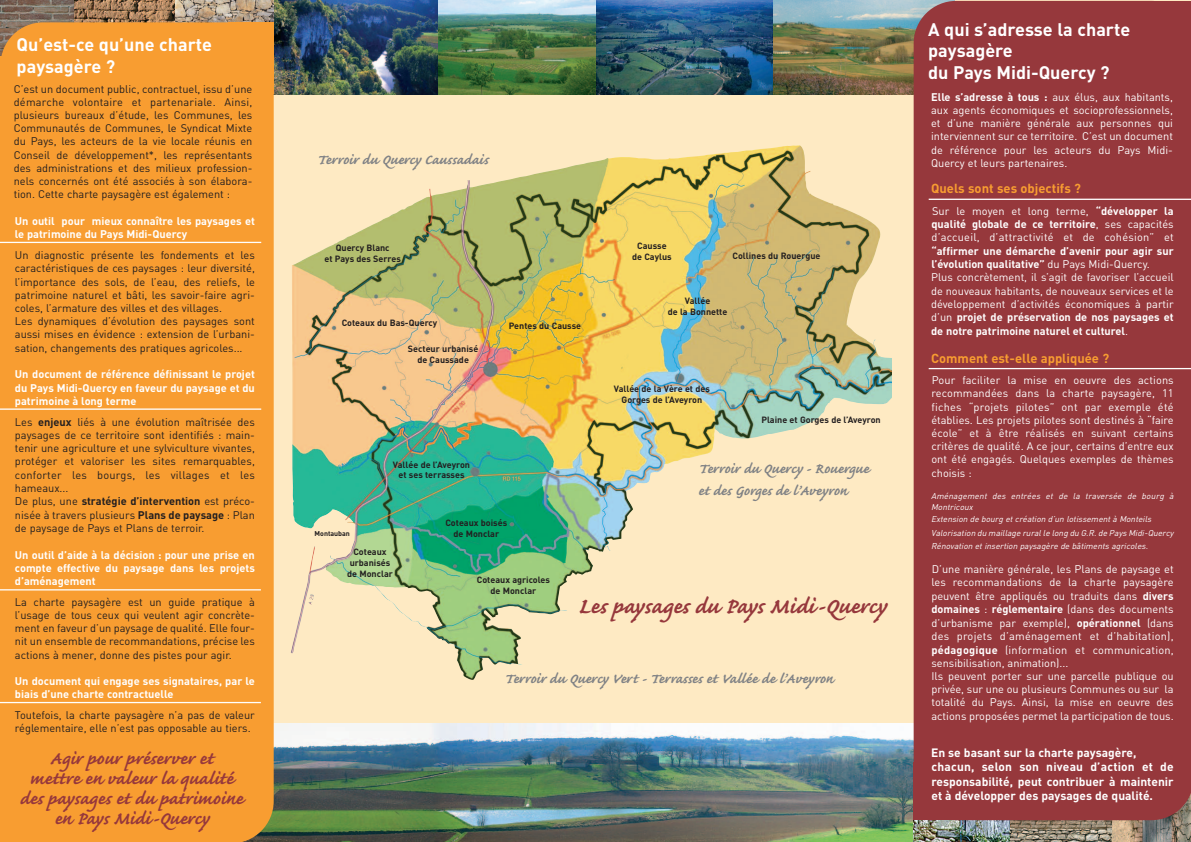
<style>
.page{position:relative;width:1191px;height:842px;background:#fff}
.page>*{position:absolute;margin:0;border:0;box-sizing:border-box;transform-origin:0 0}
.t1{font:700 28px "Caflisch Script";color:#96383c}
.t2{font:700 23px/20px "Caflisch Script";color:#96383c;text-align:center}
.t3{font:700 18px/21.6px "Caflisch Script";color:#808285}
.t4{font:700 18px/21.6px "DIN";color:#fff}
.t5{font:700 13px "DIN";color:#f89d31}
.t6{font:700 12px/14.4px "DIN";color:#fff}
.t7{font:11px/13.3px "DIN";color:#fff;text-align:justify}
.t8{font:11px/13.2px "DIN";color:#231f20}
.t9{font:700 11px/13.2px "DIN";color:#fff}
.t10{font:700 9px/10.8px "DIN";color:#231f20;text-align:center}
.t11{font:italic 8.4px/13.3px "DIN";color:#fff}
.t12{font:700 7px "DIN";color:#231f20}
.s1{font-weight:700}
</style>
<div class="page">
<svg style="left:274px;top:94px;width:639px;height:630px;background:#d6d4a1"></svg>
<img style="left:274px;top:724px;width:639px;height:118px">
<img style="left:595px;top:1px;width:178px;height:93px">
<img style="left:274px;top:1px;width:164px;height:93px">
<img style="left:438px;top:1px;width:157px;height:93px">
<img style="left:773px;top:1px;width:140px;height:93px">
<img style="left:585px;top:194px;width:307px;height:378px">
<img style="left:0;top:1px;width:74px;height:55px">
<img style="left:174px;top:1px;width:100px;height:21px">
<svg style="left:74px;top:1px;width:100px;height:21px;background:#977354"></svg>
<img style="left:913px;top:820px;width:97px;height:22px">
<img style="left:1111px;top:820px;width:80px;height:22px">
<svg style="left:1010px;top:820px;width:101px;height:22px;background:#8b806e"></svg>
<div style="left:1px;top:22px;width:273px;height:820px;background:#f89d31"></div>
<div style="left:228px;top:23px;width:46px;height:71px;background:#f89d31"></div>
<div style="left:0;top:56px;width:230px;height:786px;background:#f89d31"></div>
<hr style="left:0;top:242px;width:261px;height:1px;background:#fff">
<hr style="left:0;top:408px;width:261px;height:2px;background:#fff">
<hr style="left:0;top:589px;width:261px;height:1px;background:#fff">
<hr style="left:0;top:702px;width:261px;height:1px;background:#fff">
<div style="left:913px;top:1px;width:278px;height:819px;background:#96383c"></div>
<div style="left:913px;top:762px;width:64px;height:58px;background:#96383c"></div>
<div style="left:954px;top:1px;width:237px;height:783px;background:#96383c"></div>
<hr style="left:928px;top:199px;width:263px;height:1px;background:#fff">
<hr style="left:928px;top:368px;width:263px;height:1px;background:#fff">
<h3 class="t4" style="left:17px;top:36px;width:197px">Qu’est-ce qu’une charte paysagère ?</h3>
<p class="t8" style="left:14px;top:83px;width:240px;text-align:justify">C’est un document public, contractuel, issu d’une démarche volontaire et partenariale. Ainsi, plusieurs bureaux d’étude, les Communes, les Communautés de Communes, le Syndicat Mixte du Pays, les acteurs de la vie locale réunis en Conseil de développement*, les représentants des administrations et des milieux profession&shy;nels concernés ont été associés à son élabora&shy;tion. Cette charte paysagère est également :</p>
<p class="t9" style="left:15px;top:216px;width:241px">Un outil pour mieux connaître les paysages et le patrimoine du Pays Midi-Quercy</p>
<p class="t8" style="left:15px;top:250px;width:241px">Un diagnostic présente les fondements et les caractéristiques de ces paysages : leur diversité, l’importance des sols, de l’eau, des reliefs, le patrimoine naturel et bâti, les savoir-faire agri&shy;coles, l’armature des villes et des villages.<br>Les dynamiques d’évolution des paysages sont aussi mises en évidence : extension de l’urbani&shy;sation, changements des pratiques agricoles...</p>
<p class="t9" style="left:15px;top:369px;width:241px;text-align:justify">Un document de référence définissant le projet du Pays Midi-Quercy en faveur du paysage et du patrimoine à long terme</p>
<p class="t8" style="left:15px;top:416px;width:241px">Les <span class="s1">enjeux</span> liés à une évolution maîtrisée des paysages de ce territoire sont identifiés : main&shy;tenir une agriculture et une sylviculture vivantes, protéger et valoriser les sites remarquables, conforter les bourgs, les villages et les hameaux...<br>De plus, une <span class="s1">stratégie d’intervention</span> est préco&shy;nisée à travers plusieurs <span class="s1">Plans de paysage</span> : Plan de paysage de Pays et Plans de terroir.</p>
<p class="t9" style="left:15px;top:549px;width:241px;text-align:justify">Un outil d’aide à la décision : pour une prise en compte effective du paysage dans les projets d’aménagement</p>
<p class="t8" style="left:15px;top:596px;width:241px;text-align:justify">La charte paysagère est un guide pratique à l’usage de tous ceux qui veulent agir concrète&shy;ment en faveur d’un paysage de qualité. Elle four&shy;nit un ensemble de recommandations, précise les actions à mener, donne des pistes pour agir.</p>
<p class="t9" style="left:15px;top:676px;width:241px">Un document qui engage ses signataires, par le biais d’une charte contractuelle</p>
<p class="t8" style="left:15px;top:710px;width:241px">Toutefois, la charte paysagère n’a pas de valeur réglementaire, elle n’est pas opposable au tiers.</p>
<h2 class="t2" style="left:20px;top:750px;width:225px">Agir pour préserver et<br>mettre en valeur la qualité des paysages et du patrimoine en Pays Midi-Quercy</h2>
<h3 class="t3" style="left:317px;top:151px;width:173px">Terroir du Quercy Caussadais</h3>
<p class="t10" style="left:324px;top:243px;width:78px">Quercy Blanc<br>et Pays des Serres</p>
<p class="t10" style="left:342px;top:318px;width:97px">Coteaux du Bas-Quercy</p>
<p class="t10" style="left:408px;top:345px;width:72px">Secteur urbanisé de Caussade</p>
<p class="t10" style="left:509px;top:322px;width:74px">Pentes du Causse</p>
<p class="t10" style="left:393px;top:460px;width:79px">Vallée de l’Aveyron et ses terrasses</p>
<p class="t12" style="left:314px;top:531px;width:37px">Montauban</p>
<p class="t10" style="left:347px;top:548px;width:47px">Coteaux urbanisés de Monclar</p>
<p class="t10" style="left:445px;top:518px;width:63px">Coteaux boisés de Monclar</p>
<p class="t10" style="left:477px;top:575px;width:75px">Coteaux agricoles de Monclar</p>
<p class="t10" style="left:632px;top:242px;width:41px">Causse de Caylus</p>
<p class="t10" style="left:732px;top:252px;width:89px">Collines du Rouergue</p>
<p class="t10" style="left:668px;top:296px;width:61px">Vallée<br>de la Bonnette</p>
<p class="t10" style="left:614px;top:384px;width:98px">Vallée de la Vère et des<br>Gorges de l’Aveyron</p>
<p class="t10" style="left:761px;top:415px;width:121px">Plaine et Gorges de l’Aveyron</p>
<h3 class="t3" style="left:698px;top:460px;width:173px">Terroir du Quercy - Rouergue et des Gorges de l’Aveyron</h3>
<h1 class="t1" style="left:578px;top:596px;width:309px">Les paysages du Pays Midi-Quercy</h1>
<h3 class="t3" style="left:504px;top:670px;width:331px">Terroir du Quercy Vert - Terrasses et Vallée de l’Aveyron</h3>
<h3 class="t4" style="left:928px;top:20px;width:204px">A qui s’adresse la charte paysagère<br>du Pays Midi-Quercy ?</h3>
<p class="t7" style="left:931px;top:91px;width:243px"><span class="s1">Elle s’adresse à tous :</span> aux élus, aux habitants, aux agents économiques et socioprofessionnels, et d’une manière générale aux personnes qui interviennent sur ce territoire. C’est un document de référence pour les acteurs du Pays Midi-Quercy et leurs partenaires.</p>
<p class="t5" style="left:931px;top:184px;width:151px">Quels sont ses objectifs ?</p>
<p class="t7" style="left:931px;top:205px;width:244px">Sur le moyen et long terme, <span class="s1">“développer la qualité globale de ce territoire</span>, ses capacités d’accueil, d’attractivité et de cohésion” et</p>
<p class="t7" style="left:931px;top:246px;width:244px;text-align:left"><span class="s1">“affirmer une démarche d’avenir pour agir sur l’évolution qualitative”</span> du Pays Midi-Quercy.<br>Plus concrètement, il s’agit de favoriser l’accueil de nouveaux habitants, de nouveaux services et le développement d’activités économiques à partir d’un <span class="s1">projet de préservation de nos paysages et de notre patrimoine naturel et culturel</span>.</p>
<p class="t5" style="left:931px;top:354px;width:180px">Comment est-elle appliquée ?</p>
<p class="t7" style="left:931px;top:375px;width:244px">Pour faciliter la mise en oeuvre des actions recommandées dans la charte paysagère, 11 fiches “projets pilotes” ont par exemple été établies. Les projets pilotes sont destinés à “faire école” et à être réalisés en suivant certains critères de qualité. A ce jour, certains d’entre eux ont été engagés. Quelques exemples de thèmes choisis :</p>
<p class="t11" style="left:931px;top:491px;width:246px;line-height:11px">Aménagement des entrées et de la traversée de bourg à<br>Montricoux</p>
<p class="t11" style="left:931px;top:513px;width:246px">Extension de bourg et création d’un lotissement à Monteils<br>Valorisation du maillage ruralle long du G.R.de Pays Midi-Quercy<br>Rénovation et insertion paysagère de bâtiments agricoles.</p>
<p class="t7" style="left:931px;top:564px;width:244px;text-align:left">D’une manière générale, les Plans de paysage et les recommandations de la charte paysagère peuvent être appliqués ou traduits dans <span class="s1">divers domaines</span> : <span class="s1">réglementaire</span> (dans des documents d’urbanisme par exemple), <span class="s1">opérationnel</span> (dans des projets d’aménagement et d’habitation), <span class="s1">pédagogique</span> (information et communication, sensibilisation, animation)...<br>Ils peuvent porter sur une parcelle publique ou privée, sur une ou plusieurs Communes ou sur la totalité du Pays. Ainsi, la mise en oeuvre des actions proposées permet la participation de tous.</p>
<p class="t6" style="left:931px;top:746px;width:244px">En se basant sur la charte paysagère, chacun, selon son niveau d’action et de responsabilité, peut contribuer à maintenir et à développer des paysages de qualité.</p>
</div>
